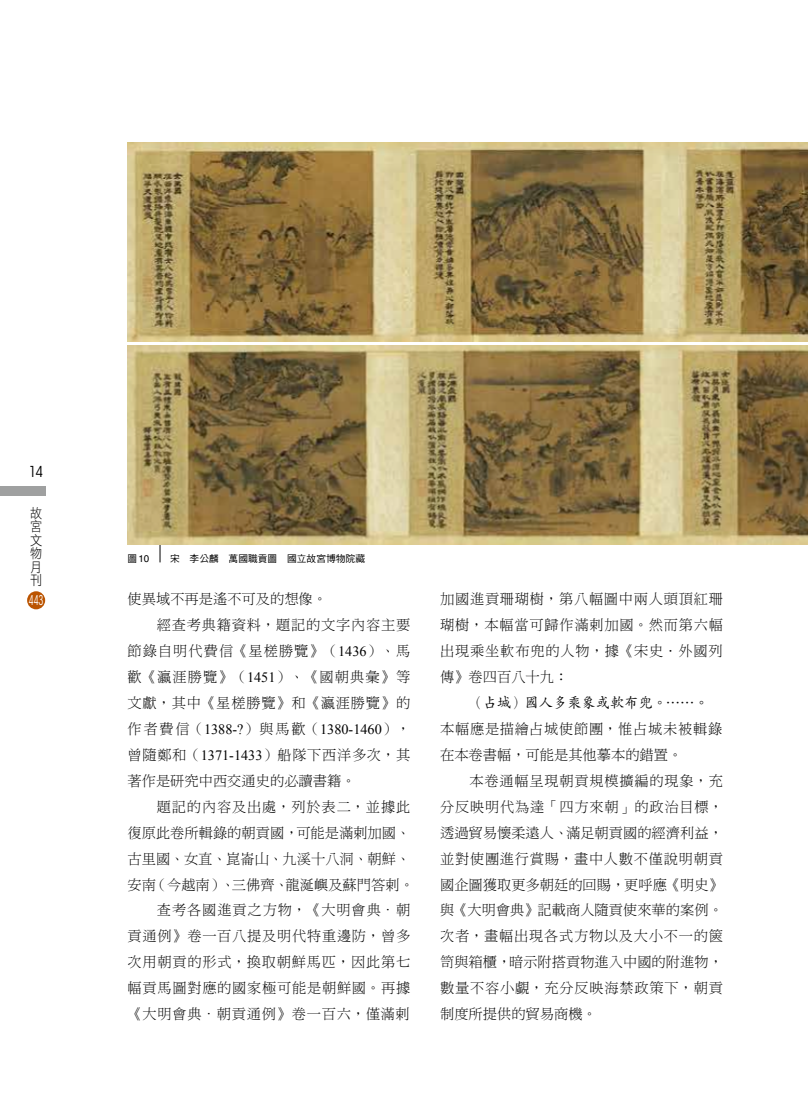
<style>
.page{position:relative;width:808px;height:1106px;background:#fff}
.page>*{position:absolute;margin:0;border:0;box-sizing:border-box;transform-origin:0 0}
.t1{font:condensed 15px "ITC Avant Garde Std";color:#000}
.t2{font:14.25px/26px "DF Ming Std W3";letter-spacing:.05em;color:#000}
.t3{font:14.25px "Times New Roman";color:#000}
.t4{font:500 14.25px "AR Kai B5";color:#000}
.t5{font:13.5px/13.5px "DF Hei Std W3";color:#000;scale:.9 1}
.t6{font:condensed 13.5px "ITC Avant Garde Std";color:#fff;scale:.7 1}
.t7{font:9.75px "DF Hei Std W5";color:#000}
.t8{font:9.75px "Helvetica";color:#000}
.s1{font-family:"DF Hei Std W5"}
.s2{font-family:"Times New Roman"}
.s3{font-family:"DF Ming Std W3"}
.s4{font-family:"Adobe Song Std";font-weight:300}
</style>
<div class="page">
<div style="left:27px;top:591px;width:18px;height:18px;background:#bb5400;border-radius:50%"></div>
<div style="left:0;top:487px;width:46px;height:9px;background:#9fa0a0"></div>
<hr style="left:160px;top:465px;width:1px;height:97px;background:#000">
<img style="left:128px;top:142px;width:680px;height:199px">
<img style="left:128px;top:346px;width:680px;height:199px">
<p class="t1" style="left:29px;top:463px;width:16px">14</p>
<p class="t5" style="left:30px;top:506px;width:15px">故宮文物月刊</p>
<p class="t6" style="left:29px;top:592px;width:23px">443</p>
<p class="t8" style="left:128px;top:553px;width:23px"><span class="s1">圖</span>10</p>
<p class="t7" style="left:170px;top:553px;width:196px">宋　李公麟　萬國職貢圖　國立故宮博物院藏</p>
<p class="t2" style="left:128px;top:585px;width:284px">使異域不再是遙不可及的想像。<br>　　經查考典籍資料，題記的文字內容主要節錄自明代費信《星槎勝覽》（<span class="s2">1436</span>）、馬歡《瀛涯勝覽》（<span class="s2">1451</span>）、《國朝典彙》等文獻，其中《星槎勝覽》和《瀛涯勝覽》的</p>
<p class="t3" style="left:128px;top:719px;width:284px"><span class="s3">作者費信（</span>1388-?<span class="s3">）與馬歡（</span>1380-1460<span class="s3">），</span></p>
<p class="t2" style="left:128px;top:741px;width:288px">曾隨鄭和（<span class="s2">1371-1433</span>）船隊下西洋多次，其著作是研究中西交通史的必讀書籍。<br>　　題記的內容及出處，列於表二，並據此復原此卷所輯錄的朝貢國，可能是滿剌加國、古里國、女直、崑崙山、九溪十八洞、朝鮮、安南（今越南）、三佛齊、龍涎嶼及蘇門答剌。　　查考各國進貢之方物，《大明會典<span class="s4">・</span>朝貢通例》卷一百八提及明代特重邊防，曾多次用朝貢的形式，換取朝鮮馬匹，因此第七幅貢馬圖對應的國家極可能是朝鮮國。再據《大明會典<span class="s4">・</span>朝貢通例》卷一百六，僅滿剌</p>
<p class="t2" style="left:440px;top:585px;width:284px;text-align:justify">加國進貢珊瑚樹，第八幅圖中兩人頭頂紅珊瑚樹，本幅當可歸作滿剌加國。然而第六幅出現乘坐軟布兜的人物，據《宋史．外國列傳》卷四百八十九：</p>
<p class="t4" style="left:469px;top:695px;width:242px">（占城）國人多乘象或軟布兜。⋯⋯。</p>
<p class="t2" style="left:440px;top:715px;width:284px">本幅應是描繪占城使節團，惟占城未被輯錄在本卷書幅，可能是其他摹本的錯置。<br>　　本卷通幅呈現朝貢規模擴編的現象，充分反映明代為達「四方來朝」的政治目標，透過貿易懷柔遠人、滿足朝貢國的經濟利益，並對使團進行賞賜，畫中人數不僅說明朝貢國企圖獲取更多朝廷的回賜，更呼應《明史》與《大明會典》記載商人隨貢使來華的案例。次者，畫幅出現各式方物以及大小不一的篋笥與箱櫃，暗示附搭貢物進入中國的附進物，數量不容小覷，充分反映海禁政策下，朝貢制度所提供的貿易商機。</p>
</div>
